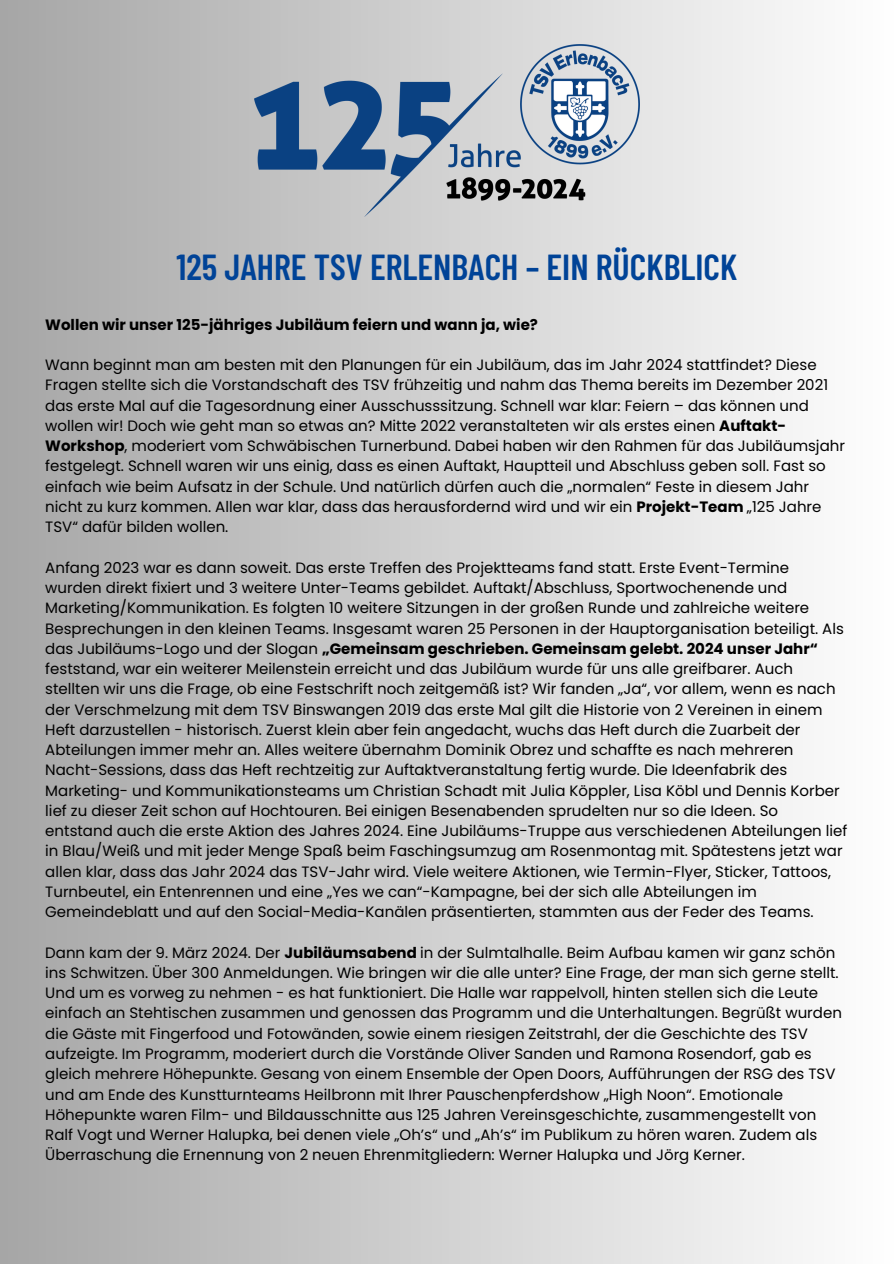
<style>
.page{position:relative;width:894px;height:1264px;background:#fff}
.page>*{position:absolute;margin:0;border:0;box-sizing:border-box;transform-origin:0 0}
.t1{font:600 36.15px "Barlow Condensed";color:#004397}
.t2{font:15px/20.2px "Poppins";color:#000}
.t3{font:700 15px "Poppins";color:#000}
.s1{font-weight:700}
</style>
<div class="page">
<div style="left:0;top:0;width:893px;height:1263px;background:linear-gradient(to right,#a6a6a6,#fefefe)"></div>
<img style="left:254px;top:44px;width:385px;height:172px">
<p class="t1" style="left:176px;top:243px;width:562px">125 JAHRE TSV ERLENBACH – EIN RÜCKBLICK</p>
<p class="t3" style="left:45px;top:314px;width:494px">Wollen wir unser 125-jähriges Jubiläum feiern und wann ja, wie?</p>
<h1 class="t2" style="left:45px;top:355px;width:801px">Wann beginnt man am besten mit den Planungen für ein Jubiläum, das im Jahr 2024 stattfindet? Diese Fragen stellte sich die Vorstandschaft des TSV frühzeitig und nahm das Thema bereits im Dezember 2021 das erste Mal auf die Tagesordnung einer Ausschusssitzung. Schnell war klar: Feiern – das können und wollen wir! Doch wie geht man so etwas an? Mitte 2022 veranstalteten wir als erstes einen <span class="s1">Auftakt-Workshop</span>, moderiert vom Schwäbischen Turnerbund. Dabei haben wir den Rahmen für das Jubiläumsjahr festgelegt. Schnell waren wir uns einig, dass es einen Auftakt, Hauptteil und Abschluss geben soll. Fast so einfach wie beim Aufsatz in der Schule. Und natürlich dürfen auch die „normalen“ Feste in diesem Jahr nicht zu kurz kommen. Allen war klar, dass das herausfordernd wird und wir ein <span class="s1">Projekt-Team</span> „125 Jahre TSV“ dafür bilden wollen.</h1>
<h2 class="t2" style="left:45px;top:557px;width:803px">Anfang 2023 war es dann soweit. Das erste Treffen des Projektteams fand statt. Erste Event-Termine wurden direkt fixiert und 3 weitere Unter-Teams gebildet. Auftakt/Abschluss, Sportwochenende und Marketing/Kommunikation. Es folgten 10 weitere Sitzungen in der großen Runde und zahlreiche weitere Besprechungen in den kleinen Teams. Insgesamt waren 25 Personen in der Hauptorganisation beteiligt. Als das Jubiläums-Logo und der Slogan <span class="s1">„Gemeinsam geschrieben. Gemeinsam gelebt. 2024 unser Jahr“ </span>feststand, war ein weiterer Meilenstein erreicht und das Jubiläum wurde für uns alle greifbarer. Auch stellten wir uns die Frage, ob eine Festschrift noch zeitgemäß ist? Wir fanden „Ja“, vor allem, wenn es nach der Verschmelzung mit dem TSV Binswangen 2019 das erste Mal gilt die Historie von 2 Vereinen in einem Heft darzustellen - historisch. Zuerst klein aber fein angedacht, wuchs das Heft durch die Zuarbeit der Abteilungen immer mehr an. Alles weitere übernahm Dominik Obrez und schaffte es nach mehreren Nacht-Sessions, dass das Heft rechtzeitig zur Auftaktveranstaltung fertig wurde. Die Ideenfabrik des Marketing- und Kommunikationsteams um Christian Schadt mit Julia Köppler, Lisa Köbl und Dennis Korber lief zu dieser Zeit schon auf Hochtouren. Bei einigen Besenabenden sprudelten nur so die Ideen. So entstand auch die erste Aktion des Jahres 2024. Eine Jubiläums-Truppe aus verschiedenen Abteilungen lief in Blau/Weiß und mit jeder Menge Spaß beim Faschingsumzug am Rosenmontag mit. Spätestens jetzt war allen klar, dass das Jahr 2024 das TSV-Jahr wird. Viele weitere Aktionen, wie Termin-Flyer, Sticker, Tattoos, Turnbeutel, ein Entenrennen und eine „Yes we can“-Kampagne, bei der sich alle Abteilungen im Gemeindeblatt und auf den Social-Media-Kanälen präsentierten, stammten aus der Feder des Teams.</h2>
<p class="t2" style="left:45px;top:942px;width:797px">Dann kam der 9. März 2024. Der <span class="s1">Jubiläumsabend</span> in der Sulmtalhalle. Beim Aufbau kamen wir ganz schön ins Schwitzen. Über 300 Anmeldungen. Wie bringen wir die alle unter? Eine Frage, der man sich gerne stellt.<br>Und um es vorweg zu nehmen - es hat funktioniert. Die Halle war rappelvoll, hinten stellen sich die Leute einfach an Stehtischen zusammen und genossen das Programm und die Unterhaltungen. Begrüßt wurden die Gäste mit Fingerfood und Fotowänden, sowie einem riesigen Zeitstrahl, der die Geschichte des TSV aufzeigte. Im Programm, moderiert durch die Vorstände Oliver Sanden und Ramona Rosendorf, gab es gleich mehrere Höhepunkte. Gesang von einem Ensemble der Open Doors, Aufführungen der RSG des TSV und am Ende des Kunstturnteams Heilbronn mit Ihrer Pauschenpferdshow „High Noon“. Emotionale Höhepunkte waren Film- und Bildausschnitte aus 125 Jahren Vereinsgeschichte, zusammengestellt von Ralf Vogt und Werner Halupka, bei denen viele „Oh’s“ und „Ah’s“ im Publikum zu hören waren. Zudem als Überraschung die Ernennung von 2 neuen Ehrenmitgliedern: Werner Halupka und Jörg Kerner.</p>
</div>
